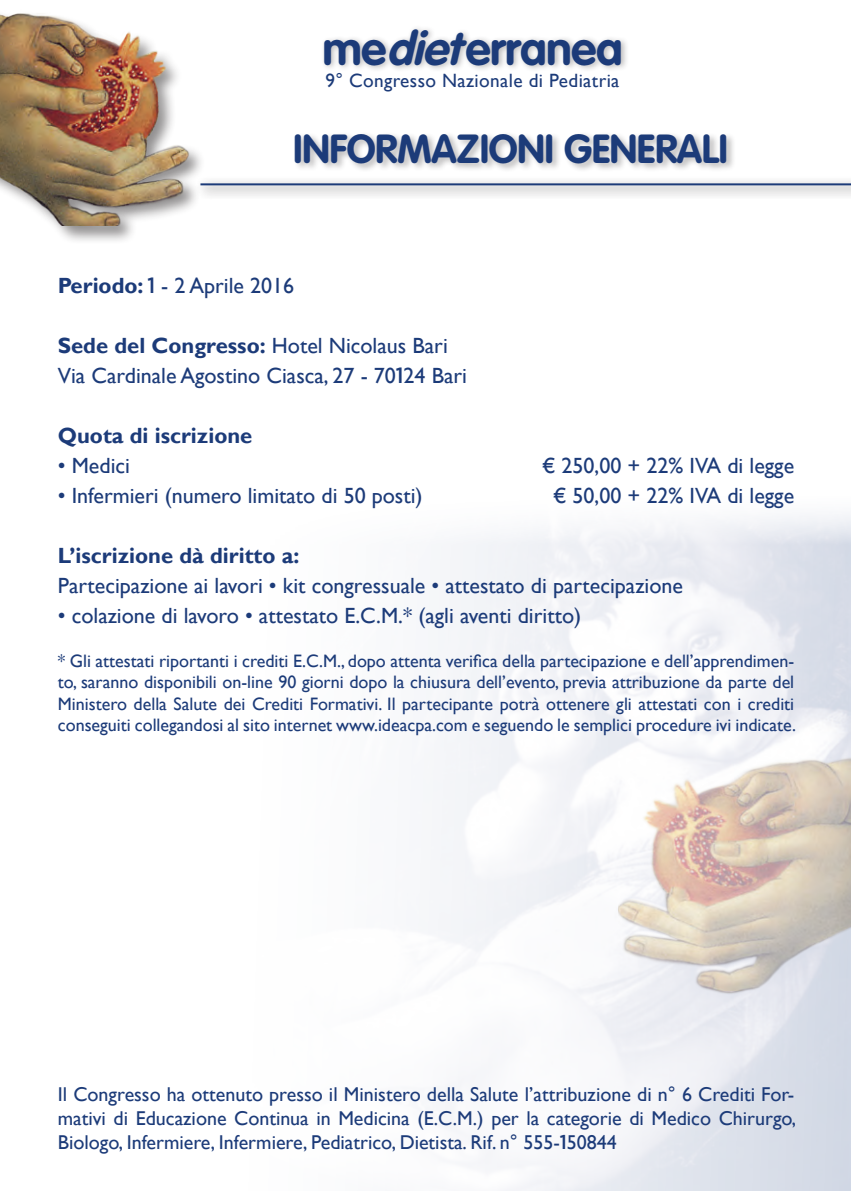
<style>
.page{position:relative;width:851px;height:1191px;background:#fff}
.page>*{position:absolute;margin:0;border:0;box-sizing:border-box;transform-origin:0 0}
.t1{font:700 46.4px "VAG Rounded";letter-spacing:-.01em;color:#1c3b79}
.t2{font:700 40px "VAG Rounded";letter-spacing:-.01em;color:#1c3b79}
.t3{font:22px "Gill Sans";color:#1c3b79}
.t4{font:700 22px "Gill Sans";color:#1c3b79}
.t5{font:20px/24px "Gill Sans";color:#1c3b79;text-align:justify}
.t6{font:19.2px "Gill Sans";letter-spacing:.02em;color:#1c3b79}
.t7{font:18px/21.6px "Gill Sans";color:#1c3b79;text-align:justify}
.s1{font-style:italic}
.s2{font-weight:700}
.s3{font-family:"Gotham Narrow";font-weight:500}
.s4{font-weight:400}
</style>
<div class="page">
<div style="left:195px;top:176px;width:655px;height:24px;background:#231f20;opacity:.85"></div>
<hr style="left:200px;top:183px;width:650px;height:2px;background:#1c3b79">
<div style="left:0;top:8px;width:206px;height:236px;background:#231f20;opacity:.5"></div>
<img style="left:0;top:8px;width:203px;height:218px">
<div style="left:320px;top:25px;width:309px;height:48px;background:#231f20;opacity:.3"></div>
<div style="left:293px;top:131px;width:443px;height:42px;background:#231f20;opacity:.3"></div>
<img style="left:619px;top:745px;width:231px;height:269px">
<p class="t1" style="left:322px;top:21px;width:302px">me<span class="s1">diet</span>erranea</p>
<p class="t6" style="left:325px;top:69px;width:295px">9° Congresso Nazionale di Pediatria</p>
<p class="t2" style="left:293px;top:125px;width:436px">INFORMAZIONI GENERALI</p>
<p class="t3" style="left:58px;top:273px;width:238px"><span class="s2">Periodo:</span> <span class="s3">1</span> - 2 Aprile 2016</p>
<p class="t4" style="left:58px;top:332px;width:391px">Sede del Congresso: <span class="s4">Hotel Nicolaus Bari</span></p>
<p class="t3" style="left:58px;top:363px;width:410px">Via Cardinale Agostino Ciasca, 27 - 70<span class="s3">1</span>24 Bari</p>
<p class="t4" style="left:58px;top:422px;width:196px">Quota di iscrizione</p>
<p class="t3" style="left:58px;top:453px;width:74px">• Medici</p>
<p class="t3" style="left:542px;top:453px;width:254px">€ 250,00 + 22% IVA di legge</p>
<p class="t3" style="left:58px;top:483px;width:366px">• Infermieri (numero limitato di 50 posti)</p>
<p class="t3" style="left:553px;top:483px;width:243px">€ 50,00 + 22% IVA di legge</p>
<p class="t4" style="left:58px;top:542px;width:243px">L’iscrizione dà diritto a:</p>
<p class="t3" style="left:58px;top:573px;width:626px">Partecipazione ai lavori • kit congressuale • attestato di partecipazione</p>
<p class="t3" style="left:58px;top:603px;width:525px">• colazione di lavoro • attestato E.C.M.* (agli aventi diritto)</p>
<p class="t7" style="left:58px;top:650px;width:739px">* Gli attestati riportanti i crediti E.C.M., dopo attenta verifica della partecipazione e dell’apprendimen&shy;to, saranno disponibili on-line 90 giorni dopo la chiusura dell’evento, previa attribuzione da parte del Ministero della Salute dei Crediti Formativi. Il partecipante potrà ottenere gli attestati con i crediti conseguiti collegandosi al sito internet www.ideacpa.com e seguendo le semplici procedure ivi indicate.</p>
<p class="t5" style="left:58px;top:1082px;width:739px">Il Congresso ha ottenuto presso il Ministero della Salute l’attribuzione di n° 6 Crediti For&shy;mativi di Educazione Continua in Medicina (E.C.M.) per la categorie di Medico Chirurgo, Biologo, Infermiere, Infermiere, Pediatrico, Dietista. Rif. n° 555-<span class="s3">1</span>50844</p>
</div>
